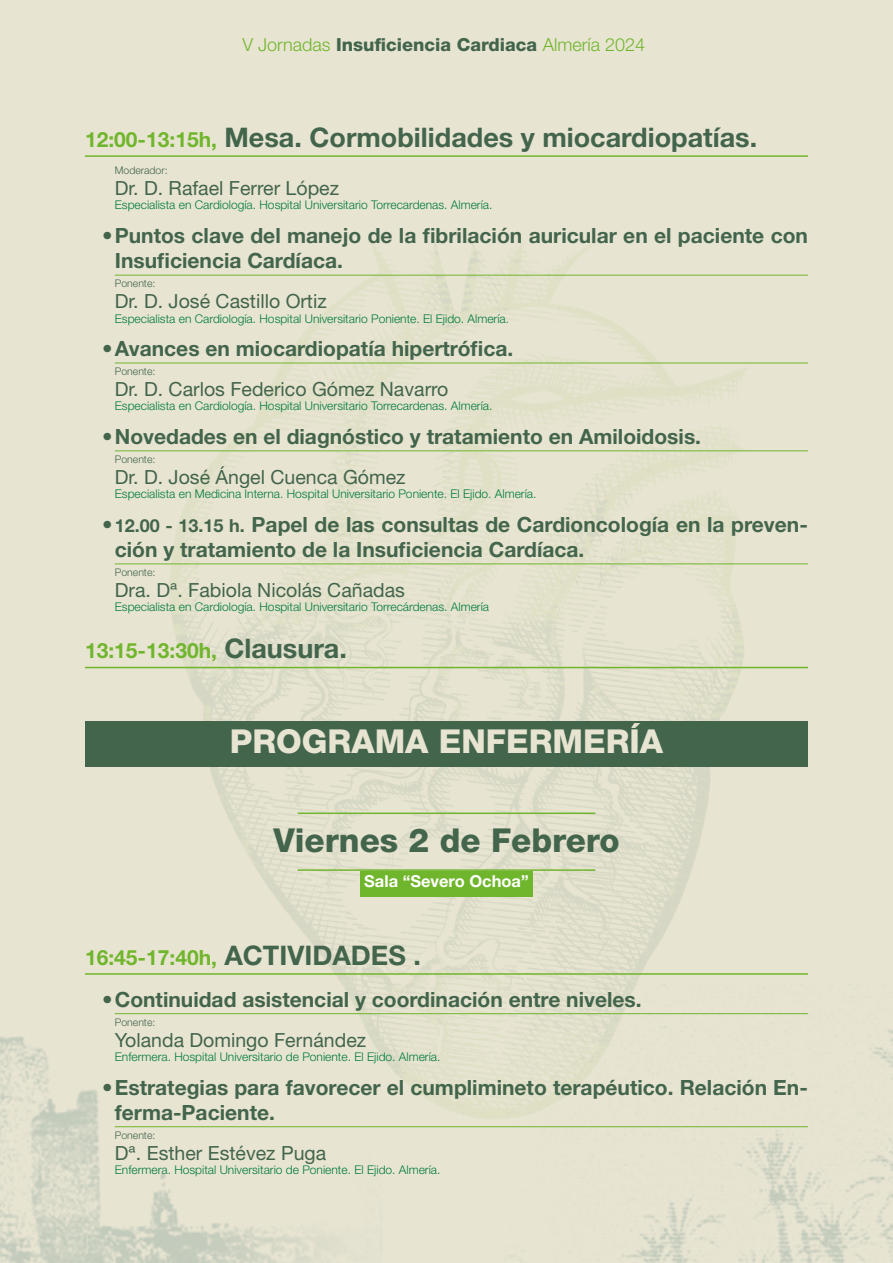
<style>
.page{position:relative;width:893px;height:1263px;background:#fff}
.page>*{position:absolute;margin:0;border:0;box-sizing:border-box;transform-origin:0 0}
.t1{font:800 33px "Helvetica Neue LT Std";color:#e8e4d2}
.t2{font:800 33px "Helvetica Neue LT Std";color:#43654c}
.t3{font:700 27px "Helvetica Neue LT Std";color:#43654c}
.t4{font:700 21px/25.2px "Helvetica Neue LT Std";color:#43654c}
.t5{font:700 21px "Helvetica Neue LT Std";color:#70b62c}
.t6{font:19.5px "Helvetica Neue LT Std";color:#43654c}
.t7{font:800 18px "Helvetica Neue LT Std";color:#43654c}
.t8{font:700 16.5px "Helvetica Neue LT Std";color:#fff}
.t9{font:300 12px "Helvetica Neue LT Std";color:#007b3d}
.t10{font:300 10.5px "Helvetica Neue LT Std";color:#43654c}
.s1{font-weight:300;color:#70b62c}
.s2{font-size:21px;color:#70b62c}
.s3{font-size:18px}
.s4{font-size:27px;color:#43654c}
</style>
<div class="page">
<img style="left:0;top:0;width:893px;height:1263px">
<img style="left:0;top:925px;width:383px;height:338px">
<img style="left:504px;top:984px;width:389px;height:279px">
<hr style="left:85px;top:155px;width:723px;height:2px;background:#70b62c">
<hr style="left:115px;top:275px;width:693px;height:1px;background:#70b62c">
<hr style="left:115px;top:363px;width:693px;height:1px;background:#70b62c">
<hr style="left:115px;top:450px;width:693px;height:1px;background:#70b62c">
<hr style="left:115px;top:563px;width:693px;height:1px;background:#70b62c">
<hr style="left:85px;top:667px;width:723px;height:1px;background:#70b62c">
<div style="left:85px;top:721px;width:723px;height:46px;background:#43654c"></div>
<hr style="left:298px;top:812px;width:297px;height:2px;background:#70b62c">
<hr style="left:298px;top:869px;width:297px;height:2px;background:#70b62c">
<div style="left:360px;top:871px;width:173px;height:25px;background:#70b62c"></div>
<hr style="left:85px;top:973px;width:723px;height:2px;background:#70b62c">
<hr style="left:115px;top:1013px;width:693px;height:1px;background:#70b62c">
<hr style="left:115px;top:1126px;width:693px;height:1px;background:#70b62c">
<h3 class="t7" style="left:242px;top:34px;width:404px"><span class="s1">V Jornadas</span> Insuficiencia Cardiaca <span class="s1">Almería 2024</span></h3>
<h2 class="t3" style="left:85px;top:121px;width:674px"><span class="s2">12:00-13:15h,</span> Mesa. Cormobilidades y miocardiopatías.</h2>
<p class="t10" style="left:115px;top:164px;width:54px">Moderador:</p>
<h3 class="t6" style="left:115px;top:177px;width:226px">Dr. D. Rafael Ferrer López</h3>
<p class="t9" style="left:115px;top:198px;width:379px">Especialista en Cardiología. Hospital Universitario Torrecardenas. Almería.</p>
<h3 class="t4" style="left:115px;top:223px;width:695px;text-indent:-13px">•Puntos clave del manejo de la fibrilación auricular en el paciente con<br>Insuficiencia Cardíaca.</h3>
<p class="t10" style="left:115px;top:277px;width:42px">Ponente:</p>
<h3 class="t6" style="left:115px;top:290px;width:213px">Dr. D. José Castillo Ortiz</h3>
<p class="t9" style="left:115px;top:311px;width:396px">Especialista en Cardiología. Hospital Universitario Poniente. El Ejido. Almería.</p>
<h3 class="t4" style="left:102px;top:336px;width:413px">•Avances en miocardiopatía hipertrófica.</h3>
<p class="t10" style="left:115px;top:365px;width:42px">Ponente:</p>
<h3 class="t6" style="left:115px;top:377px;width:335px">Dr. D. Carlos Federico Gómez Navarro</h3>
<p class="t9" style="left:115px;top:399px;width:379px">Especialista en Cardiología. Hospital Universitario Torrecardenas. Almería.</p>
<h3 class="t4" style="left:102px;top:423px;width:601px">•Novedades en el diagnóstico y tratamiento en Amiloidosis.</h3>
<p class="t10" style="left:115px;top:453px;width:42px">Ponente:</p>
<h3 class="t6" style="left:115px;top:465px;width:292px">Dr. D. José Ángel Cuenca Gómez</h3>
<p class="t9" style="left:115px;top:487px;width:423px">Especialista en Medicina Interna. Hospital Universitario Poniente. El Ejido. Almería.</p>
<h3 class="t4" style="left:115px;top:511px;width:695px;text-indent:-13px">•<span class="s3">12.00 - 13.15 h.</span> Papel de las consultas de Cardioncología en la preven&shy;ción y tratamiento de la Insuficiencia Cardíaca.</h3>
<p class="t10" style="left:115px;top:566px;width:42px">Ponente:</p>
<h3 class="t6" style="left:115px;top:578px;width:292px">Dra. Dª. Fabiola Nicolás Cañadas</h3>
<p class="t9" style="left:115px;top:600px;width:376px">Especialista en Cardiología. Hospital Universitario Torrecárdenas. Almería</p>
<h3 class="t5" style="left:85px;top:638px;width:263px">13:15-13:30h, <span class="s4">Clausura.</span></h3>
<h1 class="t1" style="left:230px;top:722px;width:435px">PROGRAMA ENFERMERÍA</h1>
<h1 class="t2" style="left:273px;top:821px;width:347px">Viernes 2 de Febrero</h1>
<h3 class="t8" style="left:364px;top:871px;width:166px">Sala “Severo Ochoa”</h3>
<h3 class="t5" style="left:85px;top:944px;width:337px">16:45-17:40h, <span class="s4">ACTIVIDADES .</span></h3>
<h3 class="t4" style="left:102px;top:986px;width:541px">•Continuidad asistencial y coordinación entre niveles.</h3>
<p class="t10" style="left:115px;top:1016px;width:42px">Ponente:</p>
<h3 class="t6" style="left:115px;top:1028px;width:253px">Yolanda Domingo Fernández</h3>
<p class="t9" style="left:115px;top:1049px;width:327px">Enfermera. Hospital Universitario de Poniente. El Ejido. Almería.</p>
<h3 class="t4" style="left:115px;top:1074px;width:695px;text-indent:-13px">•Estrategias para favorecer el cumplimineto terapéutico. Relación En&shy;ferma-Paciente.</h3>
<p class="t10" style="left:115px;top:1129px;width:42px">Ponente:</p>
<h3 class="t6" style="left:115px;top:1141px;width:213px">Dª. Esther Estévez Puga</h3>
<p class="t9" style="left:115px;top:1162px;width:327px">Enfermera. Hospital Universitario de Poniente. El Ejido. Almería.</p>
</div>
